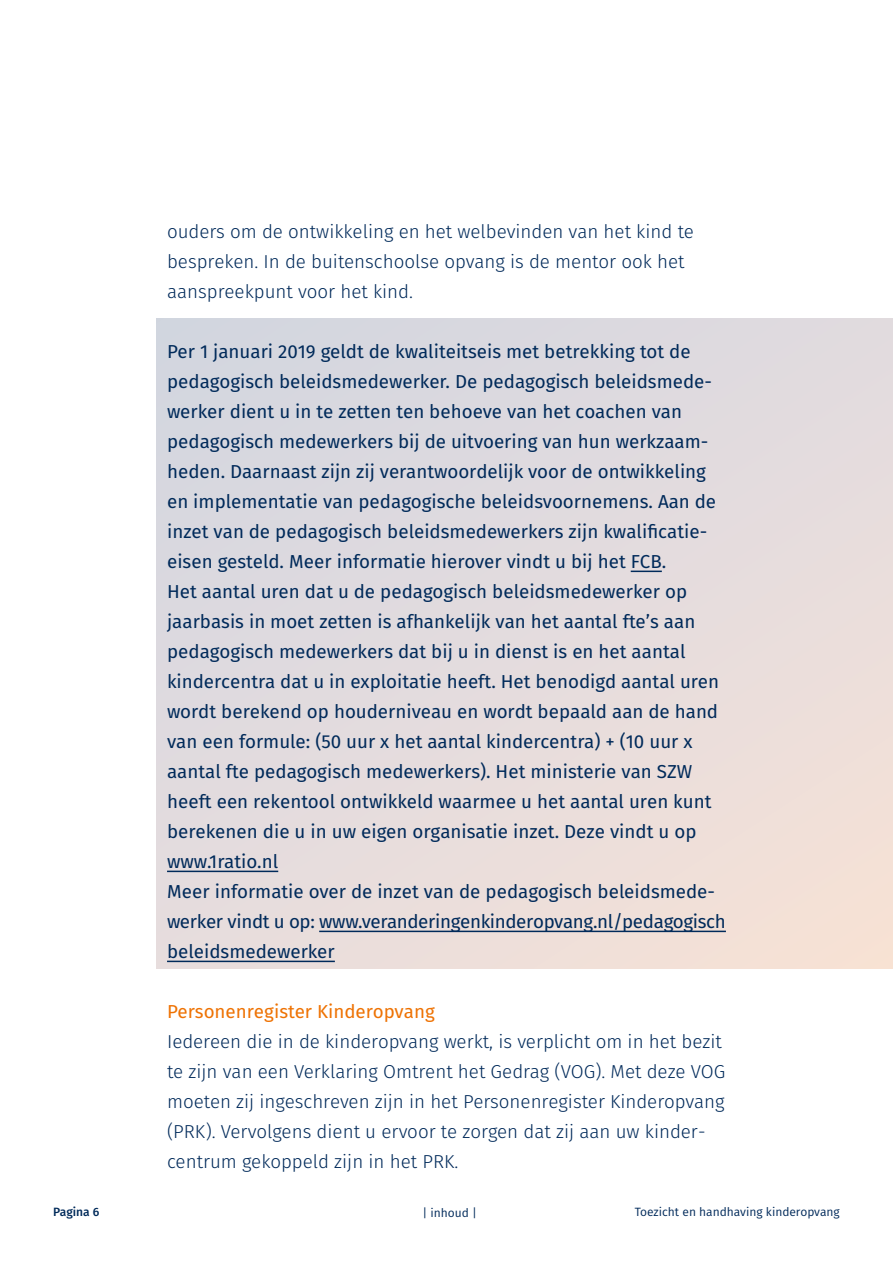
<style>
.page{position:relative;width:893px;height:1263px;background:#fff}
.page>*{position:absolute;margin:0;border:0;box-sizing:border-box;transform-origin:0 0}
.t1{font:18.75px/30px "Fira Sans";color:#002a5a}
.t2{font:300 18.75px/30px "Fira Sans";color:#002a5a}
.t3{font:18.75px "Fira Sans";color:#ee7203}
.t4{font:12px "Fira Sans";color:#002a5a}
.t5{font:500 12px "Fira Sans";color:#002a5a}
</style>
<div class="page">
<div style="left:156px;top:319px;width:737px;height:649px;background:linear-gradient(to right,#dcd9df,#ecdedb)"></div>
<hr style="left:631px;top:571px;width:31px;height:1px;background:#002a5a">
<hr style="left:167px;top:871px;width:111px;height:1px;background:#002a5a">
<hr style="left:319px;top:931px;width:407px;height:1px;background:#002a5a">
<hr style="left:167px;top:961px;width:168px;height:1px;background:#002a5a">
<p class="t2" style="left:167px;top:216px;width:528px">ouders om de ontwikkeling en het welbevinden van het kind te bespreken. In de buitenschoolse opvang is de mentor ook het aanspreekpunt voor het kind.</p>
<p class="t1" style="left:167px;top:336px;width:560px">Per 1 januari 2019 geldt de kwaliteitseis met betrekking tot de pedagogisch beleidsmedewerker. De pedagogisch beleidsmede&shy;werker dient u in te zetten ten behoeve van het coachen van pedagogisch medewerkers bij de uitvoering van hun werkzaam&shy;heden. Daarnaast zijn zij verantwoordelijk voor de ontwikkeling en implementatie van pedagogische beleidsvoornemens. Aan de inzet van de pedagogisch beleidsmedewerkers zijn kwalificatie&shy;eisen gesteld. Meer informatie hierover vindt u bij het FCB.<br>Het aantal uren dat u de pedagogisch beleidsmedewerker op jaarbasis in moet zetten is afhankelijk van het aantal fte’s aan pedagogisch medewerkers dat bij u in dienst is en het aantal kindercentra dat u in exploitatie heeft. Het benodigd aantal uren wordt berekend op houderniveau en wordt bepaald aan de hand van een formule: (50 uur x het aantal kindercentra) + (10 uur x aantal fte pedagogisch medewerkers). Het ministerie van SZW heeft een rekentool ontwikkeld waarmee u het aantal uren kunt berekenen die u in uw eigen organisatie inzet. Deze vindt u op www.1ratio.nl<br>Meer informatie over de inzet van de pedagogisch beleidsmede&shy;werker vindt u op: www.veranderingenkinderopvang.nl/pedagogisch beleidsmedewerker</p>
<p class="t3" style="left:167px;top:998px;width:269px">Personenregister Kinderopvang</p>
<p class="t2" style="left:167px;top:1026px;width:560px">Iedereen die in de kinderopvang werkt, is verplicht om in het bezit te zijn van een Verklaring Omtrent het Gedrag (VOG). Met deze VOG moeten zij ingeschreven zijn in het Personenregister Kinderopvang (PRK). Vervolgens dient u ervoor te zorgen dat zij aan uw kinder&shy;centrum gekoppeld zijn in het PRK.</p>
<p class="t4" style="left:422px;top:1204px;width:56px">| inhoud |</p>
<p class="t5" style="left:53px;top:1203px;width:48px">Pagina 6</p>
<p class="t4" style="left:635px;top:1203px;width:206px">Toezicht en handhaving kinderopvang</p>
</div>
